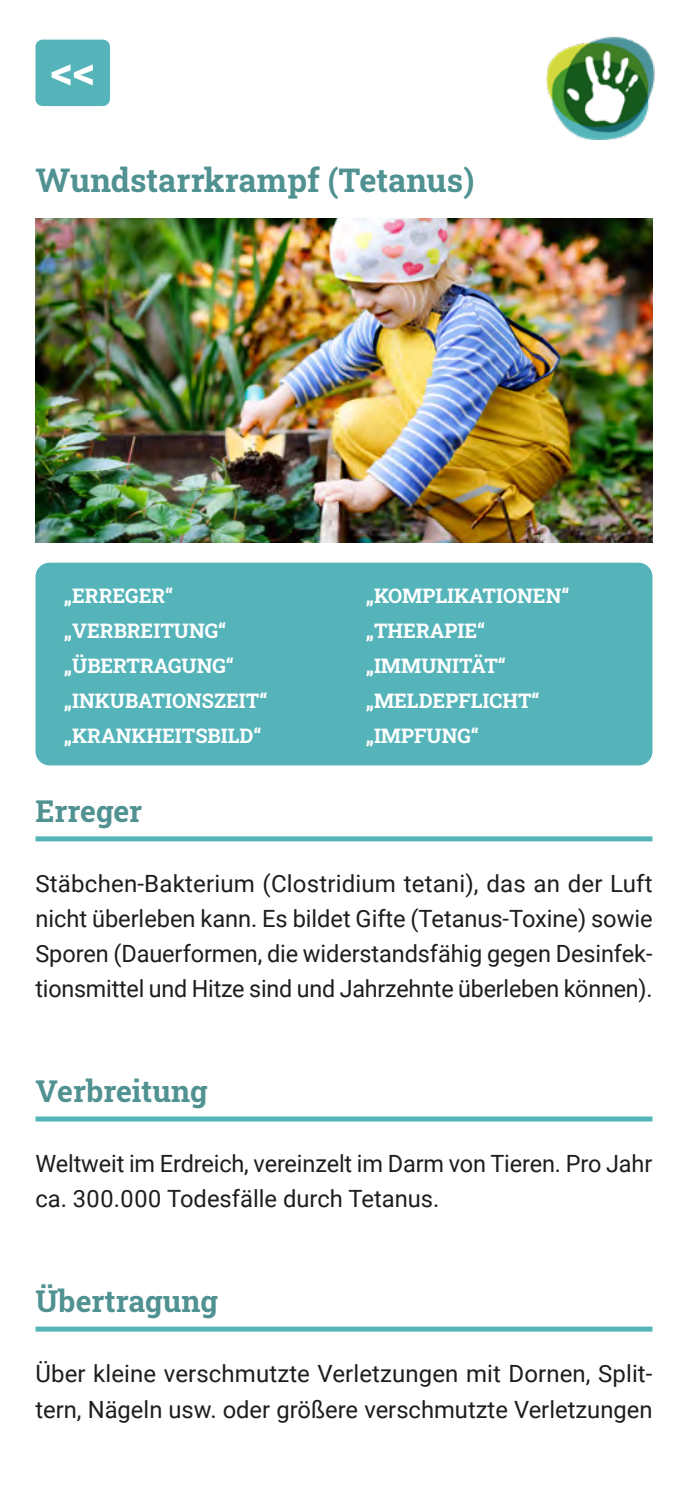
<style>
.page{position:relative;width:688px;height:1489px;background:#fff}
.page>*{position:absolute;margin:0;border:0;box-sizing:border-box;transform-origin:0 0}
.Uebersicht{font:700 45px "Roboto Slab";color:#fff}
.Absatzformat_1{font:700 32.5px "Roboto Slab";color:#509191}
.H1_headline{font:700 30px "Roboto Slab";color:#509191}
.P_fließtext{font:23.75px/35px "Roboto";color:#1d1d1b}
.P-kasten{font:700 20px "Roboto Slab";color:#fff}
</style>
<div class="page">
<div style="left:35px;top:836px;width:617px;height:5px;background:#55b4b9"></div>
<div style="left:35px;top:1116px;width:617px;height:5px;background:#55b4b9"></div>
<div style="left:35px;top:1326px;width:617px;height:5px;background:#55b4b9"></div>
<img style="left:35px;top:219px;width:617px;height:323px">
<div style="left:35px;top:562px;width:617px;height:203px;background:#55b4b9;border-radius:14px"></div>
<img style="left:546px;top:36px;width:109px;height:103px">
<div style="left:35px;top:40px;width:75px;height:66px;background:#55b4b9;border-radius:7px"></div>
<p class="Uebersicht" style="left:50px;top:40px;width:46px">&lt;&lt;</p>
<p class="Absatzformat_1" style="left:35px;top:158px;width:440px">Wundstarrkrampf (Tetanus)</p>
<p class="P-kasten" style="left:64px;top:582px;width:111px">„ERREGER“</p>
<p class="P-kasten" style="left:64px;top:617px;width:164px">„VERBREITUNG“</p>
<p class="P-kasten" style="left:64px;top:652px;width:171px">„ÜBERTRAGUNG“</p>
<p class="P-kasten" style="left:64px;top:687px;width:205px">„INKUBATIONSZEIT“</p>
<p class="P-kasten" style="left:64px;top:722px;width:199px">„KRANKHEITSBILD“</p>
<h1 class="H1_headline" style="left:35px;top:790px;width:108px">Erreger</h1>
<p class="P-kasten" style="left:365px;top:582px;width:205px">„KOMPLIKATIONEN“</p>
<p class="P-kasten" style="left:365px;top:617px;width:121px">„THERAPIE“</p>
<p class="P-kasten" style="left:365px;top:652px;width:142px">„IMMUNITÄT“</p>
<p class="P-kasten" style="left:365px;top:687px;width:175px">„MELDEPFLICHT“</p>
<p class="P-kasten" style="left:365px;top:722px;width:115px">„IMPFUNG“</p>
<p class="P_fließtext" style="left:35px;top:865px;width:618px;text-align:justify">Stäbchen-Bakterium (Clostridium tetani), das an der Luft nicht überleben kann. Es bildet Gifte (Tetanus-Toxine) sowie Sporen (Dauerformen, die widerstandsfähig gegen Desinfek&shy;tionsmittel und Hitze sind und Jahrzehnte überleben können).</p>
<h1 class="H1_headline" style="left:35px;top:1070px;width:174px">Verbreitung</h1>
<p class="P_fließtext" style="left:35px;top:1145px;width:618px">Weltweit im Erdreich, vereinzelt im Darm von Tieren. Pro Jahr ca. 300.000 Todesfälle durch Tetanus.</p>
<h1 class="H1_headline" style="left:35px;top:1280px;width:184px">Übertragung</h1>
<p class="P_fließtext" style="left:35px;top:1355px;width:618px">Über kleine verschmutzte Verletzungen mit Dornen, Split&shy;tern, Nägeln usw. oder größere verschmutzte Verletzungen</p>
</div>
